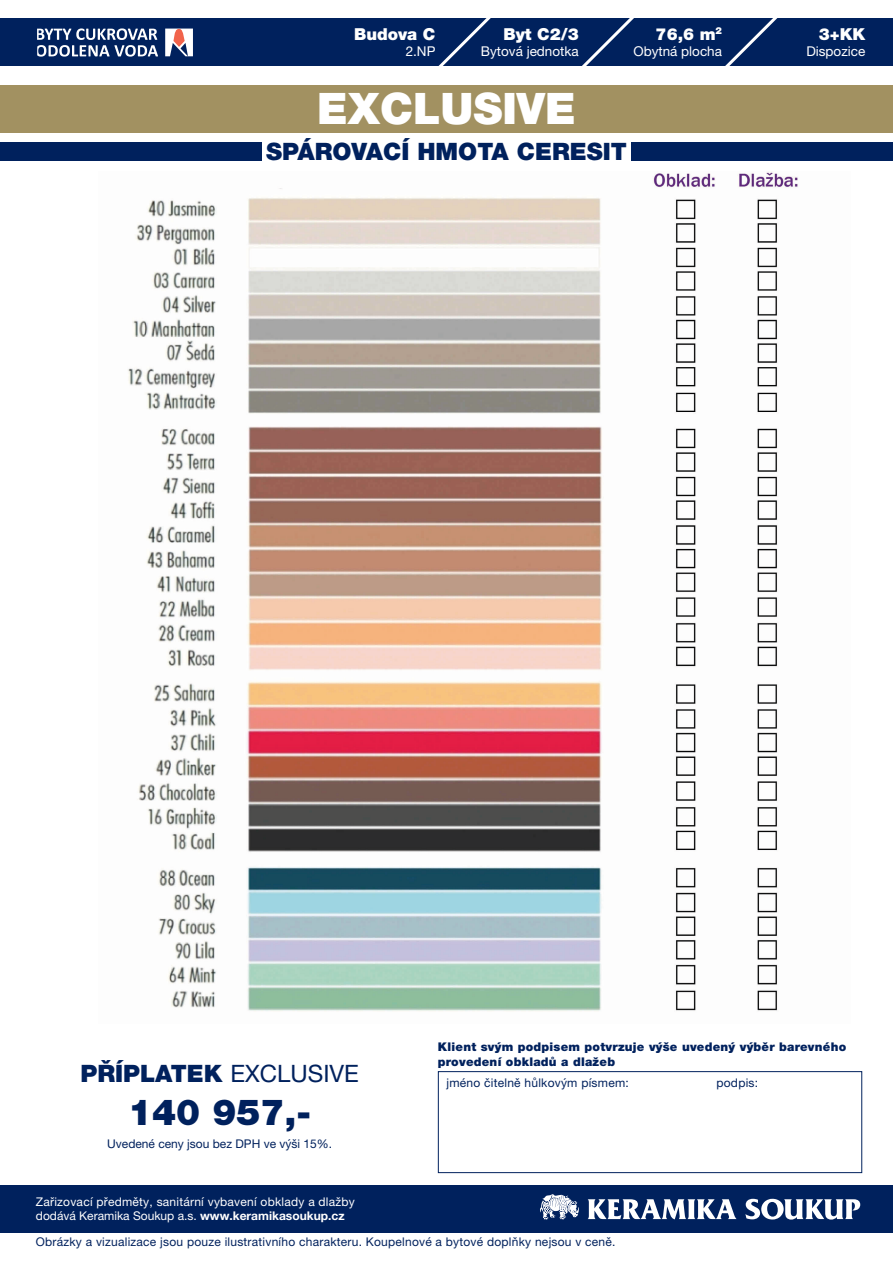
<style>
.page{position:relative;width:893px;height:1263px;background:#fff}
.page>*{position:absolute;margin:0;border:0;box-sizing:border-box;transform-origin:0 0}
.t1{font:900 43.5px "Helvetica Neue LT Pro";color:#fff}
.t2{font:900 36px "Helvetica Neue LT Pro";color:#00215d}
.t3{font:900 24px "Helvetica Neue LT Pro";color:#00215d}
.t4{font:900 16.5px "Helvetica Neue LT Pro";color:#fff}
.t5{font:13.5px "Helvetica Neue LT Pro";color:#fff}
.t6{font:12px "Helvetica Neue LT Pro";letter-spacing:.02em;color:#00215d}
.t7{font:12px/14.4px "Helvetica Neue LT Pro";letter-spacing:.02em;color:#fff}
.t8{font:900 12px/14.4px "Helvetica Neue LT Pro";letter-spacing:.02em;color:#00215d}
.t9{font:12px "Helvetica Neue LT Pro";color:#00215d}
.s1{font-weight:400}
.s2{font-weight:700}
</style>
<div class="page">
<div style="left:0;top:1185px;width:893px;height:48px;background:#00215d"></div>
<svg style="left:588px;top:1199px;width:149px;height:20px"></svg>
<svg style="left:745px;top:1199px;width:115px;height:20px"></svg>
<svg style="left:540px;top:1194px;width:39px;height:25px"></svg>
<div style="left:0;top:85px;width:893px;height:48px;background:#a29161"></div>
<div style="left:0;top:18px;width:893px;height:48px;background:#00215d"></div>
<svg style="left:37px;top:28px;width:121px;height:29px"></svg>
<svg style="left:165px;top:29px;width:28px;height:27px"></svg>
<svg style="left:438px;top:18px;width:53px;height:48px"></svg>
<svg style="left:582px;top:18px;width:52px;height:48px"></svg>
<svg style="left:725px;top:18px;width:53px;height:48px"></svg>
<div style="left:0;top:142px;width:261px;height:19px;background:#00215d"></div>
<div style="left:632px;top:142px;width:261px;height:19px;background:#00215d"></div>
<div style="left:438px;top:1071px;width:424px;height:102px;border:1px solid #00215d"></div>
<img style="left:128px;top:172px;width:670px;height:839px">
<h3 class="t4" style="left:354px;top:24px;width:83px">Budova C</h3>
<p class="t5" style="left:406px;top:43px;width:31px">2.NP</p>
<h3 class="t4" style="left:503px;top:24px;width:77px">Byt C2/3</h3>
<p class="t5" style="left:481px;top:43px;width:99px">Bytová jednotka</p>
<h1 class="t1" style="left:317px;top:83px;width:260px">EXCLUSIVE</h1>
<h3 class="t4" style="left:656px;top:24px;width:68px">76,6 m<sup>2</sup></h3>
<p class="t5" style="left:633px;top:43px;width:90px">Obytná plocha</p>
<p class="t3" style="left:266px;top:137px;width:362px">SPÁROVACÍ HMOTA CERESIT</p>
<h3 class="t4" style="left:819px;top:24px;width:48px">3+KK</h3>
<p class="t5" style="left:806px;top:43px;width:60px">Dispozice</p>
<p class="t3" style="left:80px;top:1059px;width:280px">PŘÍPLATEK <span class="s1">EXCLUSIVE</span></p>
<p class="t2" style="left:128px;top:1091px;width:184px">140 957,-</p>
<p class="t9" style="left:107px;top:1137px;width:226px">Uvedené ceny jsou bez DPH ve výši 15%.</p>
<p class="t7" style="left:36px;top:1194px;width:320px">Zařizovací předměty, sanitární vybavení obklady a dlažby dodává Keramika Soukup a.s. <span class="s2">www.keramikasoukup.cz</span></p>
<p class="t8" style="left:438px;top:1040px;width:410px">Klient svým podpisem potvrzuje výše uvedený výběr barevného provedení obkladů a dlažeb</p>
<p class="t6" style="left:446px;top:1075px;width:184px">jméno čitelně hůlkovým písmem:</p>
<p class="t6" style="left:716px;top:1075px;width:43px">podpis:</p>
<p class="t6" style="left:36px;top:1234px;width:581px">Obrázky a vizualizace jsou pouze ilustrativního charakteru. Koupelnové a bytové doplňky nejsou v ceně.</p>
</div>
